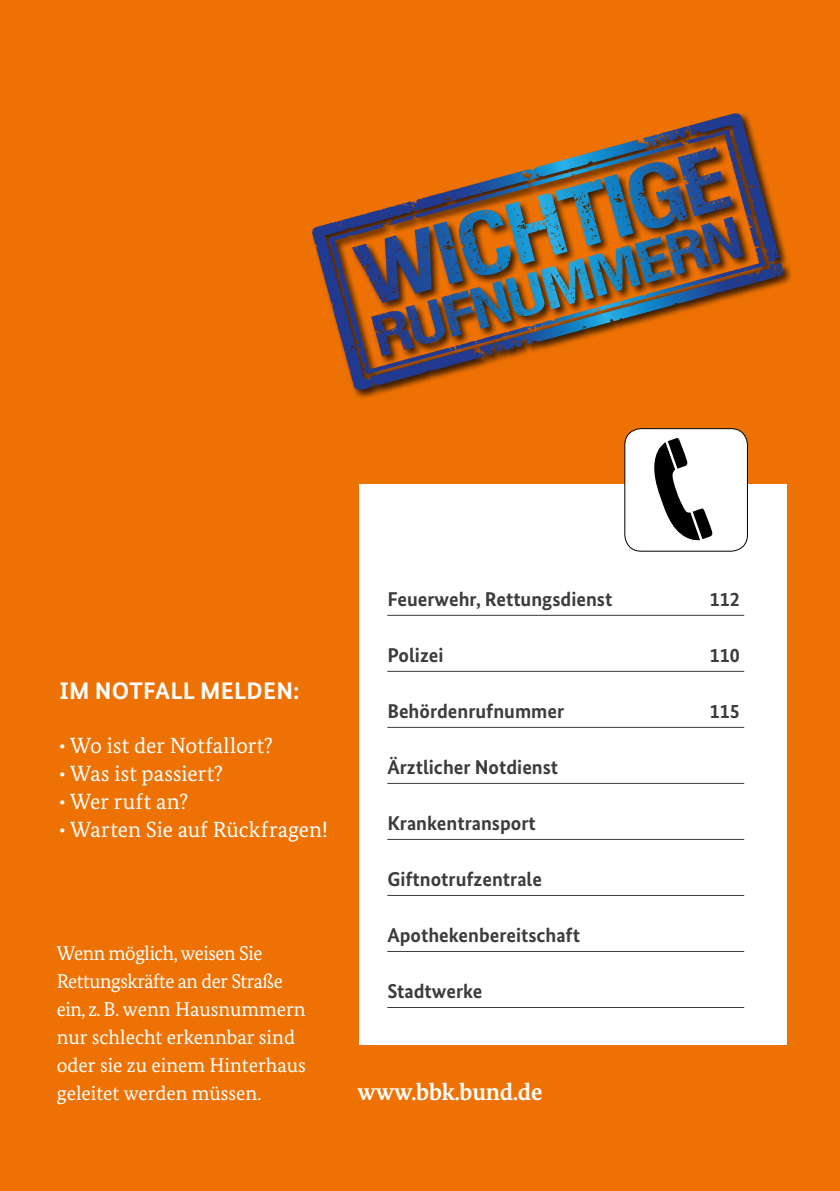
<style>
.page{position:relative;width:840px;height:1191px;background:#fff}
.page>*{position:absolute;margin:0;border:0;box-sizing:border-box;transform-origin:0 0}
.t1{font:700 24px "Bundes Sans";letter-spacing:.01em;color:#fff}
.t2{font:700 24px "Bundes Serif";letter-spacing:-.01em;color:#fff}
.t3{font:22px "Bundes Serif";color:#fff}
.t4{font:22px "Bundes Serif";letter-spacing:.02em;color:#fff}
.t5{font:700 20px "Bundes Sans";color:#3c3c3b}
.t6{font:20px/28px "Bundes Serif";color:#fff}
.s1{font-size:20px}
</style>
<div class="page">
<div style="left:0;top:0;width:839px;height:1191px;background:#ee7203"></div>
<div style="left:359px;top:484px;width:426px;height:560px;background:#fff"></div>
<hr style="left:387px;top:615px;width:356px;height:1px;background:#3c3c3b">
<hr style="left:387px;top:671px;width:356px;height:1px;background:#3c3c3b">
<hr style="left:387px;top:727px;width:356px;height:1px;background:#3c3c3b">
<hr style="left:387px;top:783px;width:356px;height:1px;background:#3c3c3b">
<hr style="left:387px;top:839px;width:356px;height:1px;background:#3c3c3b">
<hr style="left:387px;top:895px;width:356px;height:1px;background:#3c3c3b">
<hr style="left:387px;top:951px;width:356px;height:1px;background:#3c3c3b">
<hr style="left:387px;top:1007px;width:356px;height:1px;background:#3c3c3b">
<div style="left:310px;top:111px;width:482px;height:288px;background:#000;opacity:.75"></div>
<svg style="left:638px;top:113px;width:97px;height:152px"></svg>
<div style="left:624px;top:429px;width:123px;height:122px;background:#fff;border-radius:16px"></div>
<div style="left:624px;top:428px;width:123px;height:123px;border:1px solid #000;border-radius:16px"></div>
<svg style="left:654px;top:438px;width:58px;height:102px"></svg>
<p class="t1" style="left:59px;top:676px;width:241px">IM NOTFALL MELDEN:</p>
<p class="t3" style="left:59px;top:732px;width:215px"><span class="s1">•</span> Wo ist der Notfallort?</p>
<p class="t3" style="left:59px;top:760px;width:165px"><span class="s1">•</span> Was ist passiert?</p>
<p class="t4" style="left:59px;top:788px;width:130px"><span class="s1">•</span> Wer ruft an?</p>
<p class="t3" style="left:59px;top:816px;width:270px"><span class="s1">•</span> Warten Sie auf Rückfragen!</p>
<p class="t6" style="left:57px;top:939px;width:250px">Wenn möglich, weisen Sie<br>Rettungskräfte an der Straße ein, z. B. wenn Hausnummern nur schlecht erkennbar sind oder sie zu einem Hinterhaus geleitet werden müssen.</p>
<p class="t5" style="left:387px;top:587px;width:226px">Feuerwehr, Rettungsdienst</p>
<p class="t5" style="left:709px;top:587px;width:31px">112</p>
<p class="t5" style="left:387px;top:643px;width:58px">Polizei</p>
<p class="t5" style="left:709px;top:643px;width:31px">110</p>
<p class="t5" style="left:387px;top:699px;width:178px">Behördenrufnummer</p>
<p class="t5" style="left:709px;top:699px;width:31px">115</p>
<p class="t5" style="left:387px;top:755px;width:172px">Ärztlicher Notdienst</p>
<p class="t5" style="left:387px;top:811px;width:150px">Krankentransport</p>
<p class="t5" style="left:387px;top:867px;width:156px">Giftnotrufzentrale</p>
<p class="t5" style="left:387px;top:923px;width:194px">Apothekenbereitschaft</p>
<p class="t5" style="left:387px;top:979px;width:97px">Stadtwerke</p>
<p class="t2" style="left:357px;top:1077px;width:186px">www.bbk.bund.de</p>
</div>
